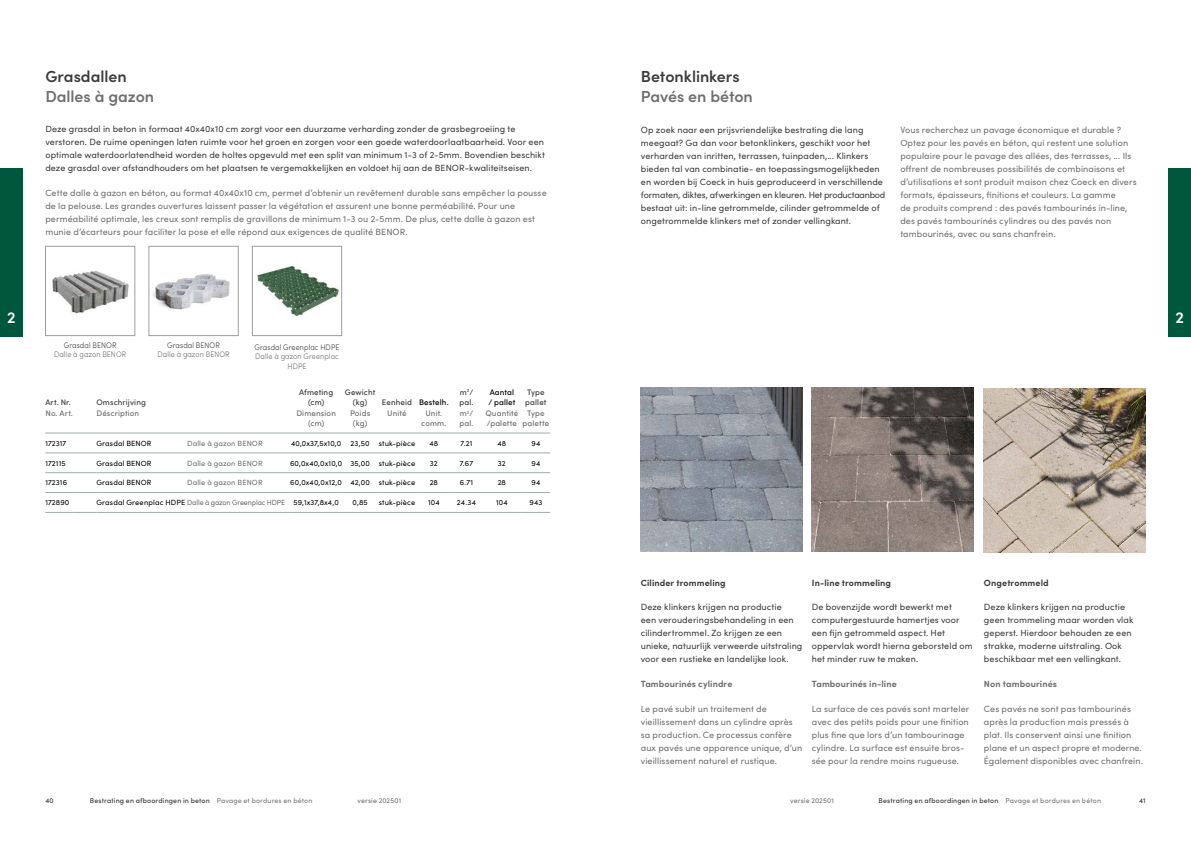
<style>
.page{position:relative;width:1191px;height:842px;background:#fff}
.page>*{position:absolute;margin:0;border:0;box-sizing:border-box;transform-origin:0 0}
.t1{font:600 16px "Sofia Pro";letter-spacing:-.005em;color:#706f6f}
.t2{font:600 16px "Sofia Pro";color:#3c3c3b}
.t3{font:600 16px "Sofia Pro";color:#fff}
.t4{font:9px/13px "Sofia Pro";letter-spacing:.01em;color:#706f6f}
.t5{font:9px/13px "Sofia Pro";letter-spacing:.01em;color:#3c3c3b}
.t6{font:700 9px "Sofia Pro";letter-spacing:.01em;color:#706f6f}
.t7{font:700 9px "Sofia Pro";letter-spacing:.01em;color:#3c3c3b}
.t8{font:500 8px/9.6px "Sofia Pro";letter-spacing:.015em;color:#706f6f;text-align:center}
.t9{font:500 8px/9.6px "Sofia Pro";letter-spacing:.015em;color:#3c3c3b}
.t10{font:300 8px/9.6px "Sofia Pro";letter-spacing:.015em;color:#706f6f;text-align:center;scale:.9 1}
.t11{font:300 8px "Sofia Pro";letter-spacing:.015em;color:#3c3c3b;scale:.9 1}
.t12{font:500 8px/9.6px "Sofia Pro";letter-spacing:.015em;color:#000}
.t13{font:7.5px "Sofia Pro";letter-spacing:.015em;color:#000}
.t14{font:7.5px "Sofia Pro";letter-spacing:.015em;color:#706f6f}
.t15{font:500 7px "Sofia Pro";letter-spacing:.02em;color:#3c3c3b}
.t16{font:7px "Sofia Pro";letter-spacing:.02em;color:#706f6f}
.s1{color:#000}
.s2{color:#706f6f}
.s3{color:#818080}
</style>
<div class="page">
<div style="left:0;top:169px;width:23px;height:168px;background:#00573c"></div>
<div style="left:1168px;top:169px;width:23px;height:168px;background:#00573c"></div>
<img style="left:641px;top:387px;width:161px;height:164px">
<img style="left:984px;top:388px;width:161px;height:165px">
<img style="left:812px;top:387px;width:161px;height:164px">
<svg style="left:45px;top:432px;width:505px;height:81px"></svg>
<img style="left:52px;top:270px;width:77px;height:44px">
<div style="left:45px;top:246px;width:90px;height:90px;border:1px solid #9d9d9c"></div>
<img style="left:153px;top:274px;width:77px;height:36px">
<div style="left:149px;top:246px;width:89px;height:90px;border:1px solid #9d9d9c"></div>
<img style="left:256px;top:265px;width:83px;height:52px">
<div style="left:252px;top:246px;width:90px;height:90px;border:1px solid #9d9d9c"></div>
<h1 class="t2" style="left:45px;top:65px;width:83px">Grasdallen</h1>
<h1 class="t1" style="left:45px;top:85px;width:110px">Dalles à gazon</h1>
<p class="t5" style="left:45px;top:122px;width:501px">Deze grasdal in beton in formaat 40x40x10 cm zorgt voor een duurzame verharding zonder de grasbegroeiing te verstoren. De ruime openingen laten ruimte voor het groen en zorgen voor een goede waterdoorlaatbaarheid. Voor een optimale waterdoorlatendheid worden de holtes opgevuld met een split van minimum 1-3 of 2-5mm. Bovendien beschikt deze grasdal over afstandhouders om het plaatsen te vergemakkelijken en voldoet hij aan de BENOR-kwaliteitseisen.</p>
<p class="t4" style="left:45px;top:186px;width:503px">Cette dalle à gazon en béton, au format 40x40x10 cm, permet d’obtenir un revêtement durable sans empêcher la pousse de la pelouse. Les grandes ouvertures laissent passer la végétation et assurent une bonne perméabilité. Pour une perméabilité optimale, les creux sont remplis de gravillons de minimum 1-3 ou 2-5mm. De plus, cette dalle à gazon est munie d’écarteurs pour faciliter la pose et elle répond aux exigences de qualité BENOR.</p>
<h1 class="t2" style="left:641px;top:65px;width:100px">Betonklinkers</h1>
<h1 class="t1" style="left:641px;top:85px;width:114px">Pavés en béton</h1>
<p class="t5" style="left:641px;top:123px;width:246px">Op zoek naar een prijsvriendelijke bestrating die lang meegaat? Ga dan voor betonklinkers, geschikt voor het verharden van inritten, terrassen, tuinpaden,... Klinkers bieden tal van combinatie- en toepassingsmogelijkheden en worden bij Coeck in huis geproduceerd in verschillende formaten, diktes, afwerkingen en kleuren. Het productaanbod bestaat uit: in-line getrommelde, cilinder getrommelde of ongetrommelde klinkers met of zonder vellingkant.</p>
<p class="t4" style="left:900px;top:123px;width:238px">Vous recherchez un pavage économique et durable ?<br>Optez pour les pavés en béton, qui restent une solution populaire pour le pavage des allées, des terrasses, ... Ils offrent de nombreuses possibilités de combinaisons et d’utilisations et sont produit maison chez Coeck en divers formats, épaisseurs, finitions et couleurs. La gamme<br>de produits comprend : des pavés tambourinés in-line, des pavés tambourinés cylindres ou des pavés non tambourinés, avec ou sans chanfrein.</p>
<h1 class="t3" style="left:7px;top:305px;width:10px">2</h1>
<h1 class="t3" style="left:1175px;top:305px;width:10px">2</h1>
<p class="t11" style="left:64px;top:339px;width:60px">Grasdal BENOR</p>
<p class="t10" style="left:54px;top:349px;width:82px">Dalle à gazon BENOR</p>
<p class="t11" style="left:167px;top:339px;width:60px">Grasdal BENOR</p>
<p class="t10" style="left:157px;top:349px;width:82px">Dalle à gazon BENOR</p>
<p class="t11" style="left:254px;top:341px;width:96px">Grasdal Greenplac HDPE</p>
<p class="t10" style="left:255px;top:351px;width:94px">Dalle à gazon Greenplac<br>HDPE</p>
<p class="t9" style="left:45px;top:396px;width:27px">Art. Nr.</p>
<p class="t9" style="left:96px;top:396px;width:51px">Omschrijving</p>
<p class="t9" style="left:299px;top:387px;width:36px;text-align:center">Afmeting (cm)</p>
<p class="t9" style="left:353px;top:387px;width:97px;text-indent:-8px">Gewicht<br>(kg) Eenheid <span class="s1">Bestelh.</span></p>
<p class="t9" style="left:459px;top:387px;width:16px">m<sup>2</sup>/ pal.</p>
<p class="t12" style="left:488px;top:387px;width:29px">Aantal / pallet</p>
<p class="t9" style="left:525px;top:387px;width:23px">Type pallet</p>
<p class="t8" style="left:45px;top:408px;width:29px">No. Art.</p>
<p class="t8" style="left:96px;top:408px;width:44px">Déscription</p>
<p class="t8" style="left:296px;top:408px;width:41px">Dimension (cm)</p>
<p class="t8" style="left:350px;top:408px;width:22px">Poids (kg)</p>
<p class="t8" style="left:387px;top:408px;width:21px">Unité</p>
<p class="t8" style="left:421px;top:408px;width:27px">Unit. comm.</p>
<p class="t8" style="left:459px;top:408px;width:16px;text-align:left">m<sup>2</sup>/ pal.</p>
<p class="t8" style="left:485px;top:408px;width:34px;text-align:left">Quantité /palette</p>
<p class="t8" style="left:522px;top:408px;width:28px">Type palette</p>
<p class="t13" style="left:45px;top:437px;width:23px">172317</p>
<p class="t13" style="left:96px;top:437px;width:57px">Grasdal BENOR</p>
<p class="t14" style="left:187px;top:437px;width:77px">Dalle à gazon BENOR</p>
<p class="t13" style="left:291px;top:437px;width:52px">40,0x37,5x10,0</p>
<p class="t13" style="left:351px;top:437px;width:66px">23,50 stuk-pièce</p>
<p class="t13" style="left:429px;top:437px;width:10px">48</p>
<p class="t13" style="left:460px;top:437px;width:13px">7.21</p>
<p class="t13" style="left:497px;top:437px;width:10px">48</p>
<p class="t13" style="left:531px;top:437px;width:10px">94</p>
<p class="t13" style="left:45px;top:457px;width:22px">172115</p>
<p class="t13" style="left:96px;top:457px;width:57px">Grasdal BENOR</p>
<p class="t14" style="left:187px;top:457px;width:77px">Dalle à gazon BENOR</p>
<p class="t13" style="left:290px;top:457px;width:127px">60,0x40,0x10,0 35,00 stuk-pièce</p>
<p class="t13" style="left:430px;top:457px;width:9px">32</p>
<p class="t13" style="left:460px;top:457px;width:15px">7.67</p>
<p class="t13" style="left:498px;top:457px;width:9px">32</p>
<p class="t13" style="left:531px;top:457px;width:10px">94</p>
<p class="t13" style="left:45px;top:477px;width:23px">172316</p>
<p class="t13" style="left:96px;top:477px;width:57px">Grasdal BENOR</p>
<p class="t14" style="left:187px;top:477px;width:77px">Dalle à gazon BENOR</p>
<p class="t13" style="left:290px;top:477px;width:126px">60,0x40,0x12,0 42,00 stuk-pièce</p>
<p class="t13" style="left:430px;top:477px;width:10px">28</p>
<p class="t13" style="left:460px;top:477px;width:15px">6.71</p>
<p class="t13" style="left:498px;top:477px;width:10px">28</p>
<p class="t13" style="left:531px;top:477px;width:10px">94</p>
<p class="t13" style="left:45px;top:497px;width:26px">172890</p>
<p class="t13" style="left:96px;top:497px;width:244px">Grasdal Greenplac HDPE <span class="s2">Dalle à gazon Greenplac HDPE</span> 59,1x37,8x4,0</p>
<p class="t13" style="left:352px;top:497px;width:17px">0,85</p>
<p class="t13" style="left:379px;top:497px;width:38px">stuk-pièce</p>
<p class="t13" style="left:428px;top:497px;width:13px">104</p>
<p class="t13" style="left:457px;top:497px;width:20px">24.34</p>
<p class="t13" style="left:496px;top:497px;width:13px">104</p>
<p class="t13" style="left:529px;top:497px;width:14px">943</p>
<p class="t7" style="left:641px;top:575px;width:86px">Cilinder trommeling</p>
<p class="t5" style="left:641px;top:600px;width:163px">Deze klinkers krijgen na productie<br>een verouderingsbehandeling in een cilindertrommel. Zo krijgen ze een unieke, natuurlijk verweerde uitstraling voor een rustieke en landelijke look<span class="s2">.</span></p>
<p class="t6" style="left:641px;top:677px;width:93px">Tambourinés cylindre</p>
<p class="t4" style="left:641px;top:701px;width:163px">Le pavé subit un traitement de vieillissement dans un cylindre après sa production. Ce processus confère aux pavés une apparence unique, d’un vieillissement naturel et rustique.</p>
<p class="t7" style="left:812px;top:575px;width:81px">In-line trommeling</p>
<p class="t5" style="left:812px;top:600px;width:162px">De bovenzijde wordt bewerkt met computergestuurde hamertjes voor een fijn getrommeld aspect. Het oppervlak wordt hierna geborsteld om het minder ruw te maken.</p>
<p class="t6" style="left:812px;top:677px;width:86px">Tambourinés in-line</p>
<p class="t4" style="left:812px;top:701px;width:159px">La surface de ces pavés sont marteler avec des petits poids pour une finition plus fine que lors d’un tambourinage cylindre. La surface est ensuite bros&shy;sée pour la rendre moins rugueuse.</p>
<p class="t7" style="left:984px;top:575px;width:66px">Ongetrommeld</p>
<p class="t5" style="left:984px;top:600px;width:151px">Deze klinkers krijgen na productie geen trommeling maar worden vlak geperst. Hierdoor behouden ze een strakke, moderne uitstraling. Ook beschikbaar met een vellingkant.</p>
<p class="t6" style="left:984px;top:677px;width:74px">Non tambourinés</p>
<p class="t4" style="left:984px;top:701px;width:160px">Ces pavés ne sont pas tambourinés après la production mais pressés à plat. Ils conservent ainsi une finition plane et un aspect propre et moderne.<br>Également disponibles avec chanfrein.</p>
<p class="t15" style="left:45px;top:795px;width:10px">40</p>
<p class="t15" style="left:90px;top:795px;width:224px">Bestrating en afboordingen in beton <span class="s3">Pavage et bordures en béton</span></p>
<p class="t16" style="left:357px;top:795px;width:45px">versie 202501</p>
<p class="t16" style="left:790px;top:795px;width:45px">versie 202501</p>
<p class="t15" style="left:878px;top:795px;width:224px">Bestrating en afboordingen in beton <span class="s3">Pavage et bordures en béton</span></p>
<p class="t15" style="left:1139px;top:795px;width:8px">41</p>
</div>
